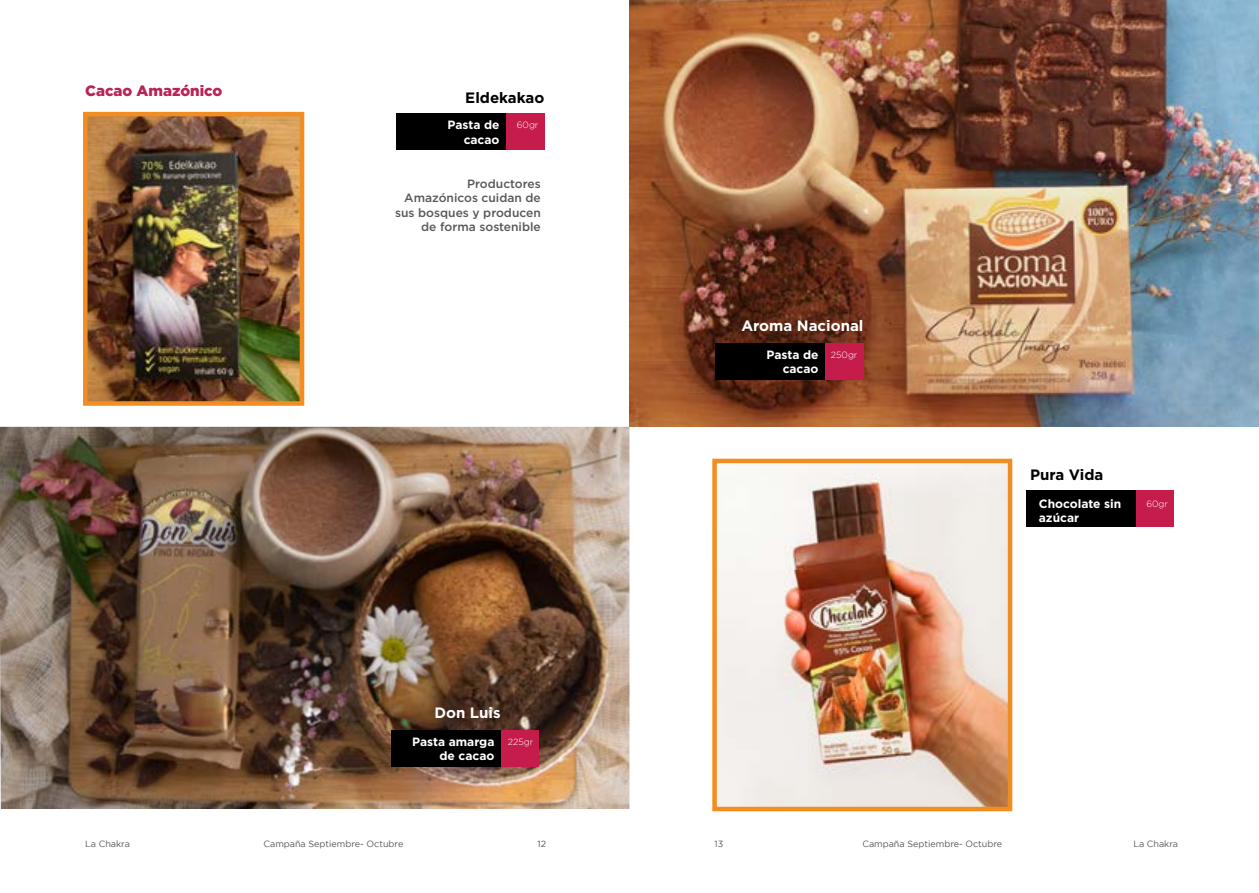
<style>
.page{position:relative;width:1259px;height:893px;background:#fff}
.page>*{position:absolute;margin:0;border:0;box-sizing:border-box;transform-origin:0 0}
.t1{font:700 15px "Gotham";color:#fff}
.t2{font:700 15px "Gotham";color:#000}
.t3{font:900 15px "Gotham";color:#b82454}
.t4{font:500 12px/14.4px "Gotham";color:#575757;text-align:right}
.t5{font:700 12px/14.4px "Gotham";color:#fff;text-align:right}
.t6{font:9px "Gotham";color:#575757}
.t7{font:300 9px "Gotham";color:#fff}
</style>
<div class="page">
<img style="left:0;top:427px;width:629px;height:382px">
<img style="left:88px;top:117px;width:211px;height:284px">
<div style="left:83px;top:112px;width:221px;height:294px;border:4px solid #f28d22"></div>
<div style="left:500px;top:730px;width:39px;height:37px;background:#c51c4b"></div>
<div style="left:391px;top:730px;width:110px;height:37px;background:#000"></div>
<div style="left:506px;top:114px;width:38px;height:36px;background:#c51c4b"></div>
<div style="left:1135px;top:490px;width:39px;height:37px;background:#c51c4b"></div>
<div style="left:396px;top:114px;width:110px;height:36px;background:#000"></div>
<div style="left:1026px;top:490px;width:109px;height:37px;background:#000"></div>
<img style="left:629px;top:0;width:630px;height:427px">
<div style="left:824px;top:343px;width:39px;height:37px;background:#c51c4b"></div>
<div style="left:715px;top:343px;width:110px;height:37px;background:#000"></div>
<img style="left:717px;top:464px;width:290px;height:342px">
<div style="left:712px;top:459px;width:300px;height:352px;border:4px solid #f28d22"></div>
<h1 class="t3" style="left:85px;top:82px;width:139px">Cacao Amazónico</h1>
<h1 class="t2" style="left:465px;top:88px;width:81px">Eldekakao</h1>
<h2 class="t5" style="left:447px;top:118px;width:54px">Pasta de cacao</h2>
<p class="t7" style="left:517px;top:120px;width:23px">60gr</p>
<h2 class="t4" style="left:395px;top:176px;width:147px">Productores<br>Amazónicos cuidan de sus bosques y producen de forma sostenible</h2>
<h1 class="t1" style="left:434px;top:703px;width:68px">Don Luis</h1>
<h2 class="t5" style="left:412px;top:734px;width:84px">Pasta amarga de cacao</h2>
<p class="t7" style="left:508px;top:737px;width:27px">225gr</p>
<h1 class="t1" style="left:741px;top:316px;width:124px">Aroma Nacional</h1>
<h2 class="t5" style="left:766px;top:347px;width:54px">Pasta de cacao</h2>
<p class="t7" style="left:831px;top:350px;width:28px">250gr</p>
<h1 class="t2" style="left:1030px;top:464px;width:75px">Pura Vida</h1>
<h2 class="t5" style="left:1039px;top:496px;width:84px;text-align:left">Chocolate sin azúcar</h2>
<p class="t7" style="left:1146px;top:499px;width:23px">60gr</p>
<p class="t6" style="left:85px;top:839px;width:46px">La Chakra</p>
<p class="t6" style="left:263px;top:839px;width:141px">Campaña Septiembre- Octubre</p>
<p class="t6" style="left:537px;top:839px;width:10px">12</p>
<p class="t6" style="left:714px;top:839px;width:10px">13</p>
<p class="t6" style="left:862px;top:839px;width:141px">Campaña Septiembre- Octubre</p>
<p class="t6" style="left:1133px;top:839px;width:46px">La Chakra</p>
</div>
